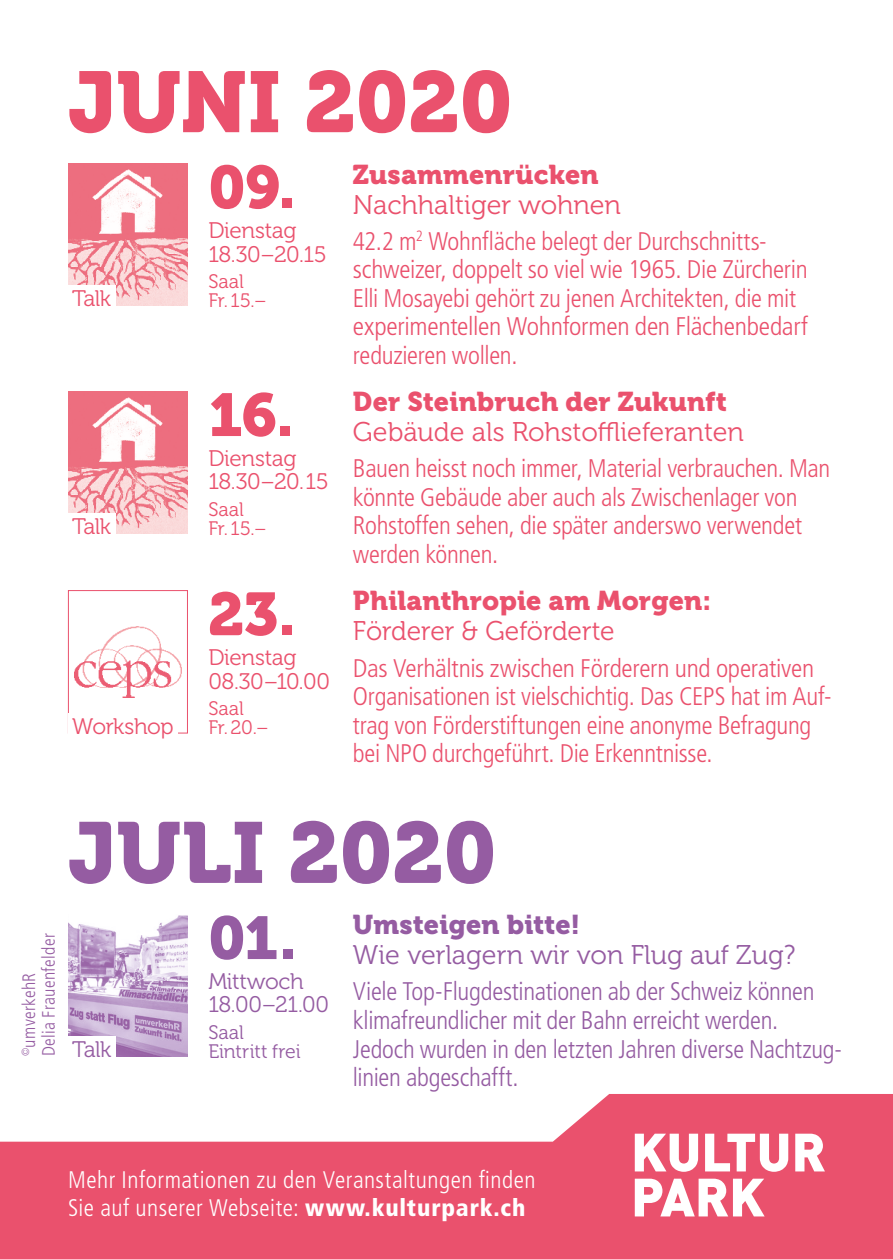
<style>
.page{position:relative;width:893px;height:1259px;background:#fff}
.page>*{position:absolute;margin:0;border:0;box-sizing:border-box;transform-origin:0 0}
.t1{font:85.5px "Museo 900";color:#ea516d}
.t2{font:85.5px "Museo 900";color:#955ca2}
.t3{font:60px "Museo 900";color:#ea516d}
.t4{font:60px "Museo 900";color:#955ca2}
.t5{font:27px "Museo 300";color:#ea516d}
.t6{font:27px "Museo 900";letter-spacing:.01em;color:#ea516d}
.t7{font:27px "Museo 300";color:#955ca2}
.t8{font:27px "Museo 900";letter-spacing:.01em;color:#955ca2}
.t9{font:300 condensed 25.5px/28.5px "Frutiger LT";letter-spacing:-.01em;color:#ea516d}
.t10{font:300 condensed 25.5px/28.5px "Frutiger LT";letter-spacing:-.01em;color:#955ca2}
.t11{font:300 condensed 24px/28.8px "Frutiger LT";letter-spacing:.02em;color:#fff}
.t12{font:22.5px/23.1px "Museo 300";letter-spacing:-.02em;color:#ea516d}
.t13{font:22.5px/23.1px "Museo 300";letter-spacing:-.02em;color:#955ca2}
.t14{font:19.5px/19.5px "Museo 300";letter-spacing:-.005em;color:#ea516d}
.t15{font:19.5px/19.5px "Museo 300";letter-spacing:-.005em;color:#955ca2}
.t16{font:300 condensed 18px/19.5px "Frutiger LT";letter-spacing:.02em;color:#955ca2}
.t17{font:300 condensed 10.5px "Frutiger LT";color:#955ca2}
.s1{font-weight:900}
</style>
<div class="page">
<svg style="left:0;top:1094px;width:893px;height:165px;fill:#ea516d"></svg>
<svg style="left:635px;top:1178px;width:130px;height:38px"></svg>
<svg style="left:635px;top:1133px;width:63px;height:38px"></svg>
<svg style="left:705px;top:1133px;width:83px;height:38px"></svg>
<svg style="left:795px;top:1133px;width:30px;height:38px"></svg>
<img style="left:68px;top:163px;width:119px;height:143px">
<img style="left:68px;top:391px;width:119px;height:142px">
<img style="left:74px;top:626px;width:108px;height:71px">
<div style="left:68px;top:590px;width:120px;height:143px;border:1px solid #ea516d"></div>
<div style="left:68px;top:286px;width:47px;height:20px;background:#fff"></div>
<div style="left:68px;top:513px;width:47px;height:20px;background:#fff"></div>
<div style="left:68px;top:713px;width:110px;height:20px;background:#fff"></div>
<img style="left:68px;top:915px;width:119px;height:141px">
<div style="left:68px;top:1036px;width:48px;height:20px;background:#fff"></div>
<h1 class="t1" style="left:68px;top:54px;width:446px">JUNI 2020</h1>
<h2 class="t3" style="left:208px;top:153px;width:89px">09.</h2>
<p class="t12" style="left:208px;top:220px;width:120px">Dienstag<br>18.30–20.15</p>
<p class="t14" style="left:208px;top:272px;width:60px">Saal<br>Fr. 15.–</p>
<p class="t6" style="left:353px;top:159px;width:247px">Zusammenrücken</p>
<p class="t5" style="left:353px;top:190px;width:270px">Nachhaltiger wohnen</p>
<p class="t9" style="left:353px;top:227px;width:457px">42.2 m<sup>2</sup> Wohnfläche belegt der Durchschnitts&shy;schweizer, doppelt so viel wie 1965. Die Zürcherin Elli Mosayebi gehört zu jenen Architekten, die mit experimentellen Wohnformen den Flächenbedarf reduzieren wollen.</p>
<p class="t12" style="left:72px;top:287px;width:41px">Talk</p>
<p class="t12" style="left:72px;top:515px;width:41px">Talk</p>
<p class="t12" style="left:72px;top:715px;width:103px">Workshop</p>
<h2 class="t3" style="left:208px;top:381px;width:88px">16.</h2>
<p class="t12" style="left:208px;top:447px;width:122px">Dienstag<br>18.30–20.15</p>
<p class="t14" style="left:208px;top:499px;width:60px">Saal<br>Fr. 15.–</p>
<h2 class="t3" style="left:208px;top:580px;width:89px">23.</h2>
<p class="t12" style="left:208px;top:646px;width:123px">Dienstag<br>08.30–10.00</p>
<p class="t14" style="left:208px;top:699px;width:62px">Saal<br>Fr.20.–</p>
<p class="t6" style="left:353px;top:386px;width:375px">Der Steinbruch der Zukunft</p>
<p class="t5" style="left:353px;top:417px;width:393px">Gebäude als Rohstofflieferanten</p>
<p class="t9" style="left:353px;top:455px;width:479px">Bauen heisst noch immer, Material verbrauchen. Man könnte Gebäude aber auch als Zwischenlager von Rohstoffen sehen, die später anderswo verwendet werden können.</p>
<p class="t6" style="left:353px;top:585px;width:360px">Philanthropie am Morgen:</p>
<p class="t5" style="left:353px;top:616px;width:263px">Förderer &amp; Geförderte</p>
<p class="t9" style="left:353px;top:654px;width:480px">Das Verhältnis zwischen Förderern und operativen Organisationen ist vielschichtig. Das CEPS hat im Auf&shy;trag von Förderstiftungen eine anonyme Befragung bei NPO durchgeführt. Die Erkenntnisse.</p>
<h1 class="t2" style="left:68px;top:804px;width:430px">JULI 2020</h1>
<h2 class="t4" style="left:208px;top:904px;width:90px">01.</h2>
<p class="t13" style="left:208px;top:970px;width:122px">Mittwoch<br>18.00–21.00</p>
<p class="t15" style="left:208px;top:1022px;width:94px">Saal<br>Eintritt frei</p>
<p class="t8" style="left:353px;top:909px;width:229px">Umsteigen bitte!</p>
<p class="t7" style="left:353px;top:940px;width:444px">Wie verlagern wir von Flug auf Zug?</p>
<p class="t10" style="left:353px;top:977px;width:491px">Viele Top-Flugdestinationen ab der Schweiz können klimafreundlicher mit der Bahn erreicht werden.<br>Jedoch wurden in den letzten Jahren diverse Nachtzug&shy;linien abgeschafft.</p>
<p class="t16" style="left:20px;top:1056px;width:124px;text-indent:9px;rotate:-90deg">umverkehR<br>Delia Frauenfelder</p>
<p class="t17" style="left:20px;top:1056px;width:10px;rotate:-90deg">©</p>
<p class="t13" style="left:72px;top:1038px;width:41px">Talk</p>
<p class="t11" style="left:68px;top:1165px;width:469px">Mehr Informationen zu den Veranstaltungen finden<br>Sie auf unserer Webseite: <span class="s1">www.kulturpark.ch</span></p>
</div>
